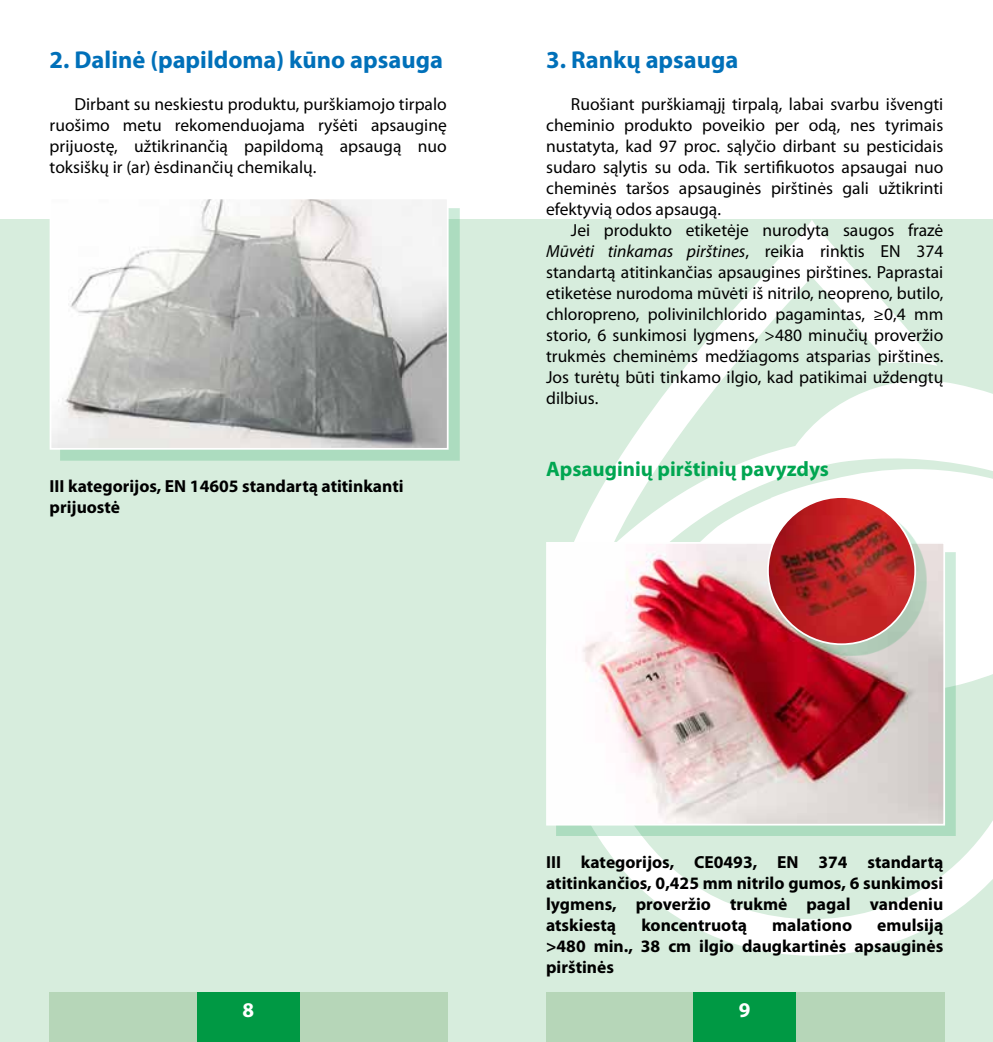
<style>
.page{position:relative;width:993px;height:1042px;background:#fff}
.page>*{position:absolute;margin:0;border:0;box-sizing:border-box;transform-origin:0 0}
.t1{font:700 24.5px "Myriad Pro";color:#0070b9}
.t2{font:700 21px "Myriad Pro";color:#00a651}
.t3{font:700 21px "Myriad Pro";color:#fff}
.t4{font:17.5px/21px "Myriad Pro";color:#000;text-align:justify}
.t5{font:700 17.5px/21px "Myriad Pro";color:#000;text-align:justify}
.s1{font-style:italic}
</style>
<div class="page">
<div style="left:0;top:220px;width:992px;height:822px;background:#d7eddd"></div>
<svg style="left:546px;top:220px;width:446px;height:735px"></svg>
<div style="left:60px;top:208px;width:399px;height:252px;background:#acdcbf"></div>
<img style="left:53px;top:200px;width:392px;height:247px">
<div style="left:50px;top:197px;width:398px;height:253px;border:2px solid #fff"></div>
<div style="left:556px;top:552px;width:399px;height:284px;background:#094;opacity:.2"></div>
<img style="left:549px;top:545px;width:392px;height:277px">
<div style="left:546px;top:542px;width:398px;height:283px;border:2px solid #fff"></div>
<div style="left:777px;top:507px;width:149px;height:149px;background:#094;opacity:.2"></div>
<img style="left:767px;top:497px;width:147px;height:147px;border-radius:74px">
<div style="left:546px;top:992px;width:398px;height:50px;background:#b6d6b8"></div>
<div style="left:693px;top:992px;width:102px;height:50px;background:#094"></div>
<div style="left:50px;top:992px;width:398px;height:50px;background:#b6d6b8"></div>
<div style="left:197px;top:992px;width:102px;height:50px;background:#094"></div>
<h1 class="t1" style="left:50px;top:44px;width:395px">2. Dalinė (papildoma) kūno apsauga</h1>
<p class="t4" style="left:50px;top:93px;width:398px;text-indent:25px">Dirbant su neskiestu produktu, purškiamojo tirpalo ruošimo metu rekomenduojama ryšėti apsauginę prijuostę, užtikrinančią papildomą apsaugą nuo toksiškų ir (ar) ėsdinančių chemikalų.</p>
<p class="t5" style="left:50px;top:475px;width:355px">III kategorijos, EN 14605 standartą atitinkanti prijuostė</p>
<h1 class="t1" style="left:546px;top:44px;width:194px">3. Rankų apsauga</h1>
<p class="t4" style="left:546px;top:93px;width:398px;text-indent:25px">Ruošiant purškiamąjį tirpalą, labai svarbu išvengti cheminio produkto poveikio per odą, nes tyrimais nustatyta, kad 97 proc. sąlyčio dirbant su pesticidais sudaro sąlytis su oda. Tik sertifikuotos apsaugai nuo cheminės taršos apsauginės pirštinės gali užtikrinti efektyvią odos apsaugą.</p>
<p class="t4" style="left:546px;top:219px;width:398px;text-indent:25px">Jei produkto etiketėje nurodyta saugos frazė <span class="s1">Mūvėti tinkamas pirštines</span>, reikia rinktis EN 374 standartą atitinkančias apsaugines pirštines. Paprastai etiketėse nurodoma mūvėti iš nitrilo, neopreno, butilo, chloropreno, polivinilchlorido pagamintas, ≥0,4 mm storio, 6 sunkimosi lygmens, &gt;480 minučių proveržio trukmės cheminėms medžiagoms atsparias pirštines.<br>Jos turėtų būti tinkamo ilgio, kad patikimai uždengtų dilbius.</p>
<p class="t2" style="left:546px;top:455px;width:284px">Apsauginių pirštinių pavyzdys</p>
<p class="t5" style="left:546px;top:850px;width:398px;text-indent:272px">374 standartą atitinkančios, 0,425 mm nitrilo gumos, 6 sunkimosi lygmens, proveržio trukmė pagal vandeniu atskiestą</p>
<p class="t5" style="left:546px;top:850px;width:6px">III</p>
<p class="t5" style="left:580px;top:850px;width:207px">kategorijos, CE0493, EN</p>
<p class="t5" style="left:546px;top:913px;width:398px;text-indent:331px">emulsiją &gt;480 min., 38 cm ilgio daugkartinės apsauginės pirštinės</p>
<p class="t5" style="left:641px;top:913px;width:107px">koncentruotą</p>
<p class="t5" style="left:772px;top:913px;width:81px">malationo</p>
<p class="t3" style="left:242px;top:996px;width:13px">8</p>
<p class="t3" style="left:738px;top:996px;width:13px">9</p>
</div>
